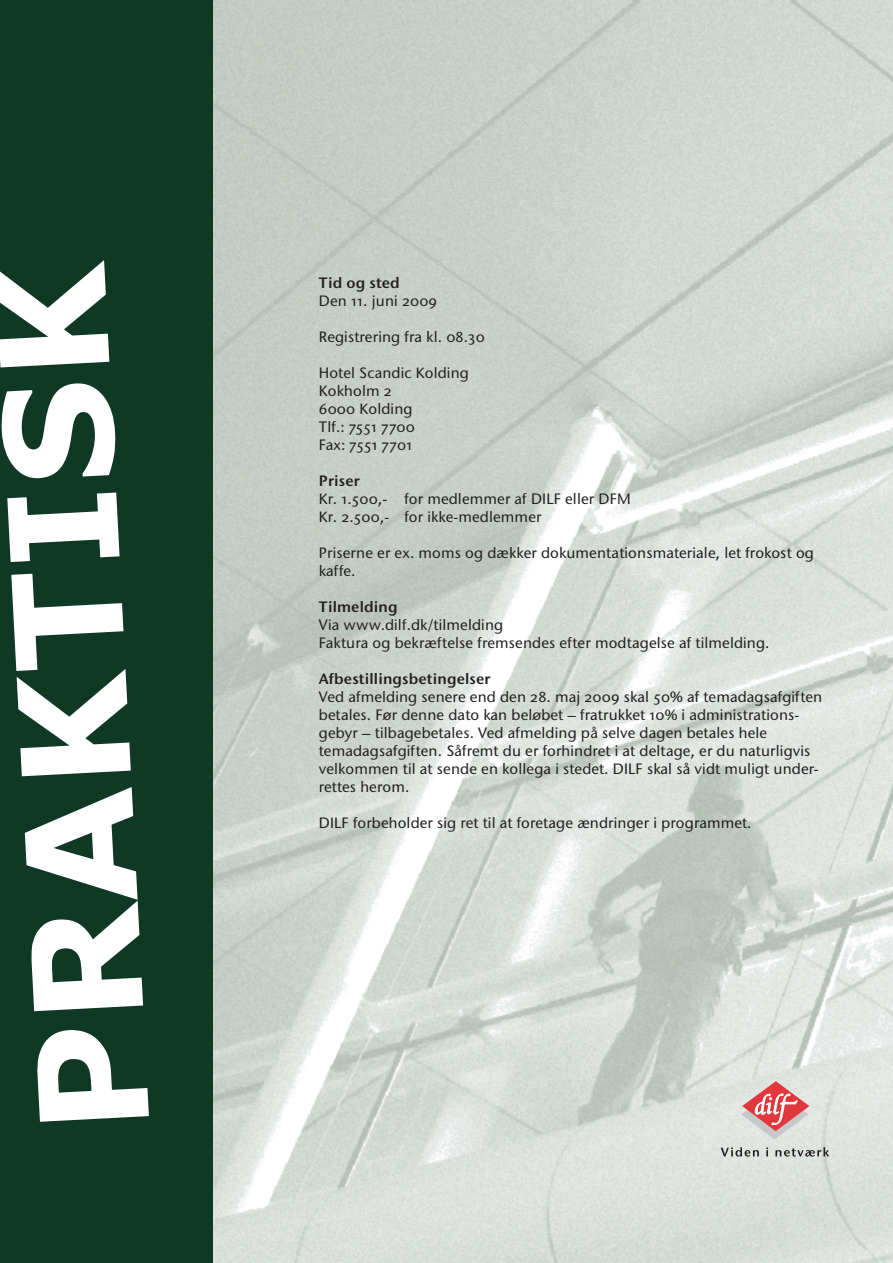
<style>
.page{position:relative;width:893px;height:1263px;background:#fff}
.page>*{position:absolute;margin:0;border:0;box-sizing:border-box;transform-origin:0 0}
.t1{font:700 150px "Verdana";color:#fff}
.t2{font:15px/18px "ITC Stone Sans OS";letter-spacing:.01em;color:#231f20}
.t3{font:15px "ITC Stone Sans Semi OS";letter-spacing:.01em;color:#231f20}
</style>
<div class="page">
<img style="left:213px;top:1px;width:680px;height:1262px">
<div style="left:0;top:0;width:213px;height:1263px;background:#103925"></div>
<svg style="left:741px;top:1081px;width:68px;height:58px;background:#dfa9a9"></svg>
<svg style="left:721px;top:1147px;width:38px;height:9px"></svg>
<svg style="left:766px;top:1147px;width:2px;height:9px"></svg>
<svg style="left:775px;top:1147px;width:54px;height:9px"></svg>
<h1 class="t1" style="left:0;top:1138px;width:872px;rotate:-93deg">PRAKTISK</h1>
<p class="t3" style="left:319px;top:273px;width:82px">Tid og sted</p>
<p class="t2" style="left:319px;top:292px;width:120px">Den 11. juni 2009</p>
<p class="t2" style="left:319px;top:328px;width:168px">Registrering fra kl. 08.30</p>
<p class="t2" style="left:319px;top:364px;width:151px">Hotel Scandic Kolding<br>Kokholm 2<br>6000 Kolding<br>Tlf.: 7551 7700<br>Fax: 7551 7701</p>
<p class="t3" style="left:319px;top:471px;width:43px">Priser</p>
<p class="t2" style="left:319px;top:490px;width:313px">Kr. 1.500,- for medlemmer af DILF eller DFM<br>Kr. 2.500,- for ikke-medlemmer</p>
<p class="t2" style="left:319px;top:544px;width:496px">Priserne er ex. moms og dækker dokumentationsmateriale, let frokost og kaffe.</p>
<p class="t3" style="left:319px;top:597px;width:80px">Tilmelding</p>
<p class="t2" style="left:319px;top:616px;width:452px">Via www.dilf.dk/tilmelding<br>Faktura og bekræftelse fremsendes efter modtagelse af tilmelding.</p>
<p class="t3" style="left:319px;top:669px;width:173px">Afbestillingsbetingelser</p>
<p class="t2" style="left:319px;top:688px;width:505px">Ved afmelding senere end den 28. maj 2009 skal 50% af temadagsafgiften betales. Før denne dato kan beløbet – fratrukket 10% i administrations&shy;gebyr – tilbagebetales. Ved afmelding på selve dagen betales hele temadagsafgiften. Såfremt du er forhindret i at deltage, er du naturligvis velkommen til at sende en kollega i stedet. DILF skal så vidt muligt under&shy;rettes herom.</p>
<p class="t2" style="left:319px;top:814px;width:434px">DILF forbeholder sig ret til at foretage ændringer i programmet.</p>
</div>
